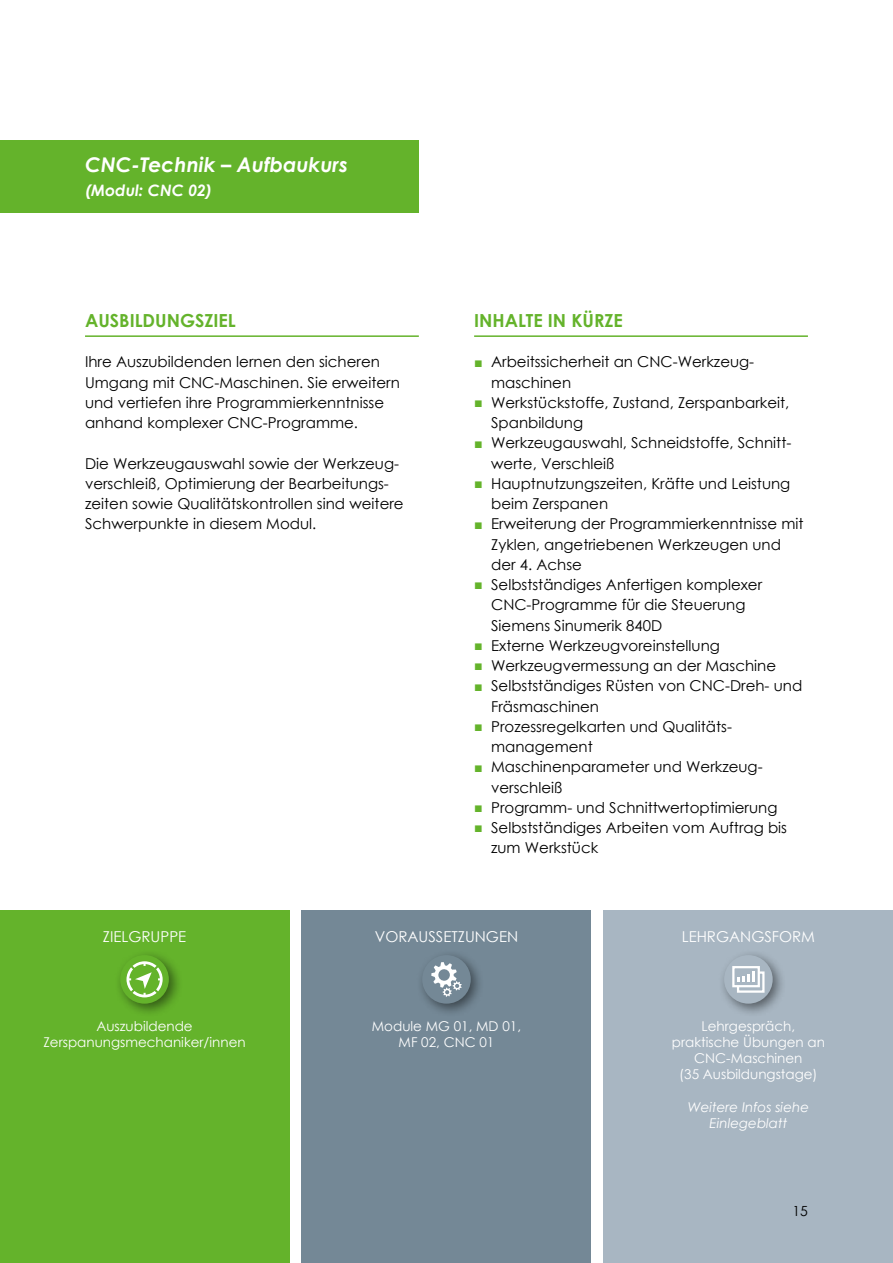
<style>
.page{position:relative;width:893px;height:1263px;background:#fff}
.page>*{position:absolute;margin:0;border:0;box-sizing:border-box;transform-origin:0 0}
.t1{font:italic 700 20.25px "Century Gothic";color:#fff}
.t2{font:700 18px "Century Gothic";color:#64b32b}
.t3{font:italic 700 15.75px "Century Gothic";color:#fff}
.t4{font:15px/20.2px "Century Gothic";color:#000}
.t5{font:15px "Century Gothic";color:#fff}
.t6{font:13.95px "Century Gothic";color:#000}
.t7{font:13.5px/16.2px "Century Gothic";color:#fff;text-align:center}
.t8{font:italic 13.5px/16.2px "Century Gothic";color:#fff;text-align:center}
.s1{font-size:14.25px;color:#64b32b}
</style>
<div class="page">
<div style="left:0;top:910px;width:289px;height:353px;background:#64b32b"></div>
<div style="left:114px;top:949px;width:69px;height:69px;background:#000;opacity:.5"></div>
<div style="left:120px;top:955px;width:49px;height:49px;background:#64b32b;border-radius:50%"></div>
<svg style="left:126px;top:961px;width:37px;height:36px"></svg>
<hr style="left:85px;top:335px;width:334px;height:2px;background:#64b32b">
<hr style="left:474px;top:335px;width:334px;height:2px;background:#64b32b">
<div style="left:604px;top:910px;width:289px;height:353px;background:#a8b6c2"></div>
<div style="left:718px;top:949px;width:69px;height:69px;background:#000;opacity:.5"></div>
<div style="left:724px;top:955px;width:49px;height:49px;background:#a8b6c2;border-radius:50%"></div>
<svg style="left:732px;top:966px;width:33px;height:27px"></svg>
<div style="left:302px;top:910px;width:289px;height:353px;background:#748896"></div>
<div style="left:416px;top:949px;width:69px;height:69px;background:#000;opacity:.5"></div>
<div style="left:422px;top:955px;width:49px;height:49px;background:#748896;border-radius:50%"></div>
<svg style="left:431px;top:962px;width:31px;height:35px"></svg>
<div style="left:0;top:140px;width:419px;height:73px;background:#64b32b"></div>
<h1 class="t1" style="left:85px;top:149px;width:264px">CNC-Technik – Aufbaukurs</h1>
<p class="t3" style="left:85px;top:178px;width:128px">(Modul: CNC 02)</p>
<p class="t2" style="left:85px;top:307px;width:152px">AUSBILDUNGSZIEL</p>
<p class="t4" style="left:85px;top:352px;width:316px">Ihre Auszubildenden lernen den sicheren Umgang mit CNC-Maschinen. Sie erweitern und vertiefen ihre Programmierkenntnisse anhand komplexer CNC-Programme.</p>
<p class="t4" style="left:85px;top:453px;width:320px">Die Werkzeugauswahl sowie der Werkzeug&shy;verschleiß, Optimierung der Bearbeitungs&shy;zeiten sowie Qualitätskontrollen sind weitere Schwerpunkte in diesem Modul.</p>
<p class="t2" style="left:474px;top:307px;width:150px">INHALTE IN KÜRZE</p>
<p class="t4" style="left:491px;top:352px;width:264px;text-indent:-17px"><span class="s1">■</span> Arbeitssicherheit an CNC-Werkzeug&shy;maschinen</p>
<p class="t4" style="left:491px;top:392px;width:300px;text-indent:-17px"><span class="s1">■</span> Werkstückstoffe, Zustand, Zerspanbarkeit,<br>Spanbildung</p>
<p class="t4" style="left:491px;top:433px;width:301px;text-indent:-17px"><span class="s1">■</span> Werkzeugauswahl, Schneidstoffe, Schnitt&shy;werte, Verschleiß</p>
<p class="t4" style="left:491px;top:473px;width:301px;text-indent:-17px"><span class="s1">■</span> Hauptnutzungszeiten, Kräfte und Leistung beim Zerspanen</p>
<p class="t4" style="left:491px;top:514px;width:314px;text-indent:-17px"><span class="s1">■</span> Erweiterung der Programmierkenntnisse mit<br>Zyklen, angetriebenen Werkzeugen und der 4. Achse</p>
<p class="t4" style="left:491px;top:574px;width:273px;text-indent:-17px"><span class="s1">■</span> Selbstständiges Anfertigen komplexer<br>CNC-Programme für die Steuerung<br>Siemens Sinumerik 840D</p>
<p class="t4" style="left:474px;top:635px;width:247px"><span class="s1">■</span> Externe Werkzeugvoreinstellung</p>
<p class="t4" style="left:474px;top:655px;width:303px"><span class="s1">■</span> Werkzeugvermessung an der Maschine</p>
<p class="t4" style="left:491px;top:676px;width:313px;text-indent:-17px"><span class="s1">■</span> Selbstständiges Rüsten von CNC-Dreh- und<br>Fräsmaschinen</p>
<p class="t4" style="left:491px;top:716px;width:242px;text-indent:-17px"><span class="s1">■</span> Prozessregelkarten und Qualitäts&shy;management</p>
<p class="t4" style="left:491px;top:757px;width:273px;text-indent:-17px"><span class="s1">■</span> Maschinenparameter und Werkzeug&shy;verschleiß</p>
<p class="t4" style="left:474px;top:797px;width:305px"><span class="s1">■</span> Programm- und Schnittwertoptimierung</p>
<p class="t4" style="left:491px;top:817px;width:297px;text-indent:-17px"><span class="s1">■</span> Selbstständiges Arbeiten vom Auftrag bis zum Werkstück</p>
<p class="t5" style="left:103px;top:926px;width:85px">ZIELGRUPPE</p>
<p class="t7" style="left:43px;top:1017px;width:204px">Auszubildende<br>Zerspanungsmechaniker/innen</p>
<p class="t5" style="left:375px;top:926px;width:145px">VORAUSSETZUNGEN</p>
<p class="t7" style="left:372px;top:1017px;width:151px">Module MG 01, MD 01,<br>MF 02, CNC 01</p>
<p class="t5" style="left:682px;top:926px;width:135px">LEHRGANGSFORM</p>
<p class="t7" style="left:672px;top:1017px;width:155px">Lehrgespräch, praktische Übungen an<br>CNC-Maschinen<br>(35 Ausbildungstage)</p>
<p class="t8" style="left:688px;top:1098px;width:123px">Weitere Infos siehe<br>Einlegeblatt</p>
<p class="t6" style="left:792px;top:1201px;width:17px">15</p>
</div>
